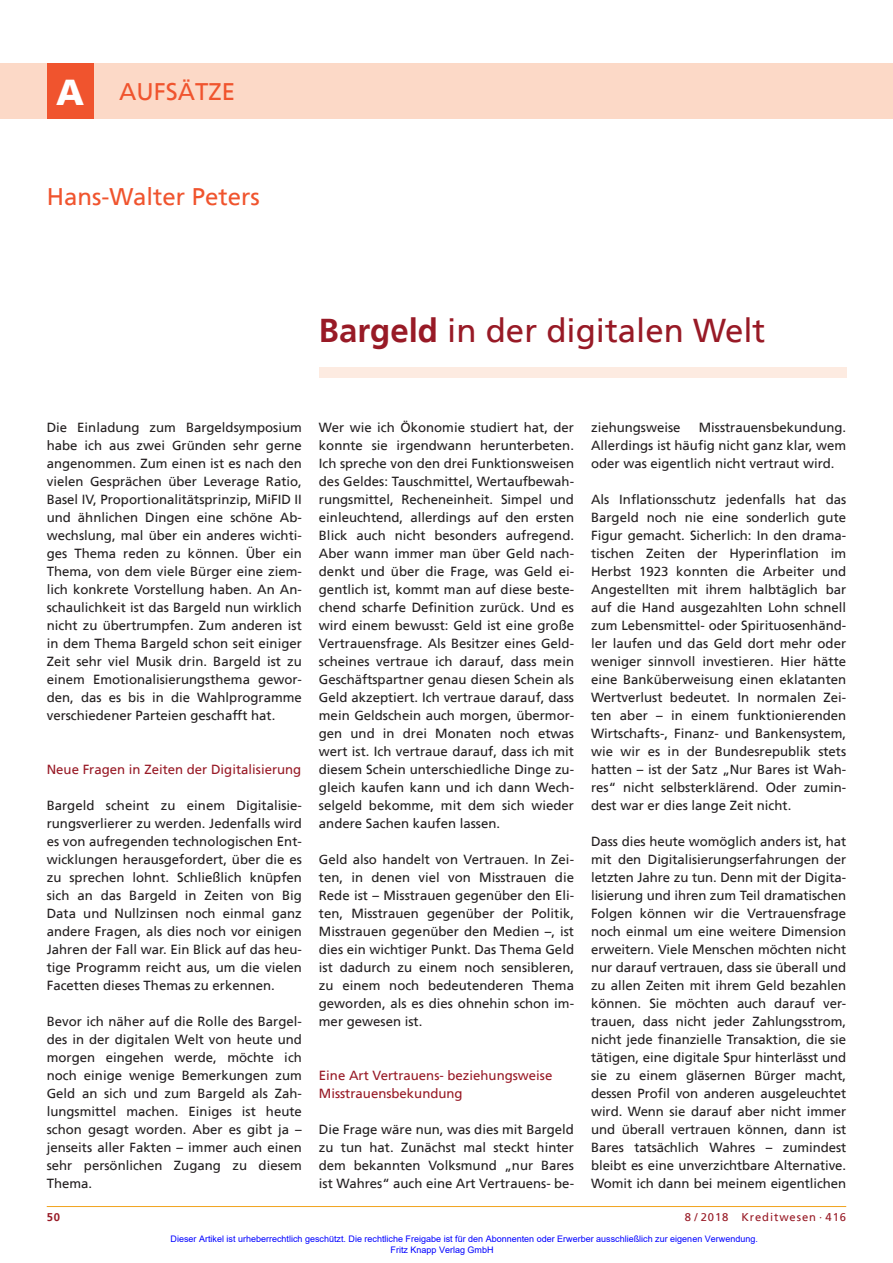
<style>
.page{position:relative;width:893px;height:1263px;background:#fff}
.page>*{position:absolute;margin:0;border:0;box-sizing:border-box;transform-origin:0 0}
.t1{font:33px "Frutiger";color:#981a26}
.t2{font:24px "Frutiger";color:#f0542e}
.t3{font:13.2px/18px "Frutiger";color:#231f20;text-align:justify}
.t4{font:13.2px/18px "Frutiger";color:#981a26}
.t5{font:11.25px "Frutiger";letter-spacing:.08em;color:#981a26}
.t6{font:700 11.25px "Frutiger";color:#981a26}
.t7{font:9px/10.8px "Arial";color:#00f}
.s1{font-weight:900;font-size:36px;color:#fff}
.s2{font-weight:700}
</style>
<div class="page">
<div style="left:319px;top:368px;width:527px;height:10px;background:#fdebe1"></div>
<hr style="left:47px;top:1206px;width:799px;height:1px;background:#f1a31e">
<div style="left:0;top:64px;width:893px;height:55px;background:#fcd9c7"></div>
<div style="left:47px;top:64px;width:47px;height:55px;background:#f0542e"></div>
<h2 class="t2" style="left:56px;top:81px;width:180px"><span class="s1">A</span> AUFSÄTZE</h2>
<h2 class="t2" style="left:47px;top:186px;width:214px">Hans-Walter Peters</h2>
<h1 class="t1" style="left:319px;top:315px;width:448px"><span class="s2">Bargeld</span> in der digitalen Welt</h1>
<p class="t3" style="left:47px;top:419px;width:257px">Die Einladung zum Bargeldsymposium habe ich aus zwei Gründen sehr gerne angenommen. Zum einen ist es nach den vielen Gesprächen über Leverage Ratio, Basel IV, Proportionalitätsprinzip, MiFID II und ähnlichen Dingen eine schöne Ab&shy;wechslung, mal über ein anderes wichti&shy;ges Thema reden zu können. Über ein Thema, von dem viele Bürger eine ziem&shy;lich konkrete Vorstellung haben. An An&shy;schaulichkeit ist das Bargeld nun wirklich nicht zu übertrumpfen. Zum anderen ist in dem Thema Bargeld schon seit einiger Zeit sehr viel Musik drin. Bargeld ist zu einem Emotionalisierungsthema gewor&shy;den, das es bis in die Wahlprogramme verschiedener Parteien geschafft hat.</p>
<p class="t4" style="left:47px;top:761px;width:256px">Neue Fragen in Zeiten der Digitalisierung</p>
<p class="t3" style="left:47px;top:797px;width:257px">Bargeld scheint zu einem Digitalisie&shy;rungsverlierer zu werden. Jedenfalls wird es von aufregenden technologischen Ent&shy;wicklungen herausgefordert, über die es zu sprechen lohnt. Schließlich knüpfen sich an das Bargeld in Zeiten von Big Data und Nullzinsen noch einmal ganz andere Fragen, als dies noch vor einigen Jahren der Fall war. Ein Blick auf das heu&shy;tige Programm reicht aus, um die vielen Facetten dieses Themas zu erkennen.</p>
<p class="t3" style="left:47px;top:1013px;width:257px">Bevor ich näher auf die Rolle des Bargel&shy;des in der digitalen Welt von heute und morgen eingehen werde, möchte ich noch einige wenige Bemerkungen zum Geld an sich und zum Bargeld als Zah&shy;lungsmittel machen. Einiges ist heute schon gesagt worden. Aber es gibt ja – jenseits aller Fakten – immer auch einen sehr persönlichen Zugang zu diesem Thema.</p>
<p class="t3" style="left:319px;top:419px;width:257px">Wer wie ich Ökonomie studiert hat, der konnte sie irgendwann herunterbeten.<br>Ich spreche von den drei Funktionsweisen des Geldes: Tauschmittel, Wertaufbewah&shy;rungsmittel, Recheneinheit. Simpel und einleuchtend, allerdings auf den ersten Blick auch nicht besonders aufregend.<br>Aber wann immer man über Geld nach&shy;denkt und über die Frage, was Geld ei&shy;gentlich ist, kommt man auf diese beste&shy;chend scharfe Definition zurück. Und es wird einem bewusst: Geld ist eine große Vertrauensfrage. Als Besitzer eines Geld&shy;scheines vertraue ich darauf, dass mein Geschäftspartner genau diesen Schein als Geld akzeptiert. Ich vertraue darauf, dass mein Geldschein auch morgen, übermor&shy;gen und in drei Monaten noch etwas wert ist. Ich vertraue darauf, dass ich mit diesem Schein unterschiedliche Dinge zu&shy;gleich kaufen kann und ich dann Wech&shy;selgeld bekomme, mit dem sich wieder andere Sachen kaufen lassen.</p>
<p class="t3" style="left:319px;top:851px;width:257px">Geld also handelt von Vertrauen. In Zei&shy;ten, in denen viel von Misstrauen die Rede ist – Misstrauen gegenüber den Eli&shy;ten, Misstrauen gegenüber der Politik, Misstrauen gegenüber den Medien –, ist dies ein wichtiger Punkt. Das Thema Geld ist dadurch zu einem noch sensibleren, zu einem noch bedeutenderen Thema geworden, als es dies ohnehin schon im&shy;mer gewesen ist.</p>
<p class="t4" style="left:319px;top:1067px;width:235px">Eine Art Vertrauens- beziehungsweise<br>Misstrauensbekundung</p>
<p class="t3" style="left:319px;top:1121px;width:257px">Die Frage wäre nun, was dies mit Bargeld zu tun hat. Zunächst mal steckt hinter dem bekannten Volksmund „nur Bares ist Wahres“ auch eine Art Vertrauens- be-</p>
<p class="t3" style="left:591px;top:419px;width:257px;text-indent:108px">Misstrauensbekundung.<br>Allerdings ist häufig nicht ganz klar, wem oder was eigentlich nicht vertraut wird.</p>
<p class="t3" style="left:591px;top:491px;width:257px">Als Inflationsschutz jedenfalls hat das Bargeld noch nie eine sonderlich gute Figur gemacht. Sicherlich: In den drama&shy;tischen Zeiten der Hyperinflation im Herbst 1923 konnten die Arbeiter und Angestellten mit ihrem halbtäglich bar auf die Hand ausgezahlten Lohn schnell zum Lebensmittel- oder Spirituosenhänd&shy;ler laufen und das Geld dort mehr oder weniger sinnvoll investieren. Hier hätte eine Banküberweisung einen eklatanten Wertverlust bedeutet. In normalen Zei&shy;ten aber – in einem funktionierenden Wirtschafts-, Finanz- und Bankensystem, wie wir es in der Bundesrepublik stets hatten – ist der Satz „Nur Bares ist Wah&shy;res“ nicht selbsterklärend. Oder zumin&shy;dest war er dies lange Zeit nicht.</p>
<p class="t3" style="left:591px;top:833px;width:257px">Dass dies heute womöglich anders ist, hat mit den Digitalisierungserfahrungen der letzten Jahre zu tun. Denn mit der Digita&shy;lisierung und ihren zum Teil dramatischen Folgen können wir die Vertrauensfrage noch einmal um eine weitere Dimension erweitern. Viele Menschen möchten nicht nur darauf vertrauen, dass sie überall und zu allen Zeiten mit ihrem Geld bezahlen können. Sie möchten auch darauf ver&shy;trauen, dass nicht jeder Zahlungsstrom, nicht jede finanzielle Transaktion, die sie tätigen, eine digitale Spur hinterlässt und sie zu einem gläsernen Bürger macht, dessen Profil von anderen ausgeleuchtet wird. Wenn sie darauf aber nicht immer und überall vertrauen können, dann ist Bares tatsächlich Wahres – zumindest bleibt es eine unverzichtbare Alternative.<br>Womit ich dann bei meinem eigentlichen</p>
<p class="t3" style="left:591px;top:419px;width:91px">ziehungsweise</p>
<p class="t6" style="left:47px;top:1211px;width:15px">50</p>
<p class="t5" style="left:685px;top:1211px;width:163px">8 / 2018 Kreditwesen · 416</p>
<p class="t7" style="left:391px;top:1233px;width:369px;text-indent:-220px">Dieser Artikel ist urheberrechtlich geschützt. Die rechtliche Freigabe ist für den Abonnenten oder Erwerber ausschließlich zur eigenen Verwendung.<br>Fritz Knapp Verlag GmbH</p>
</div>
